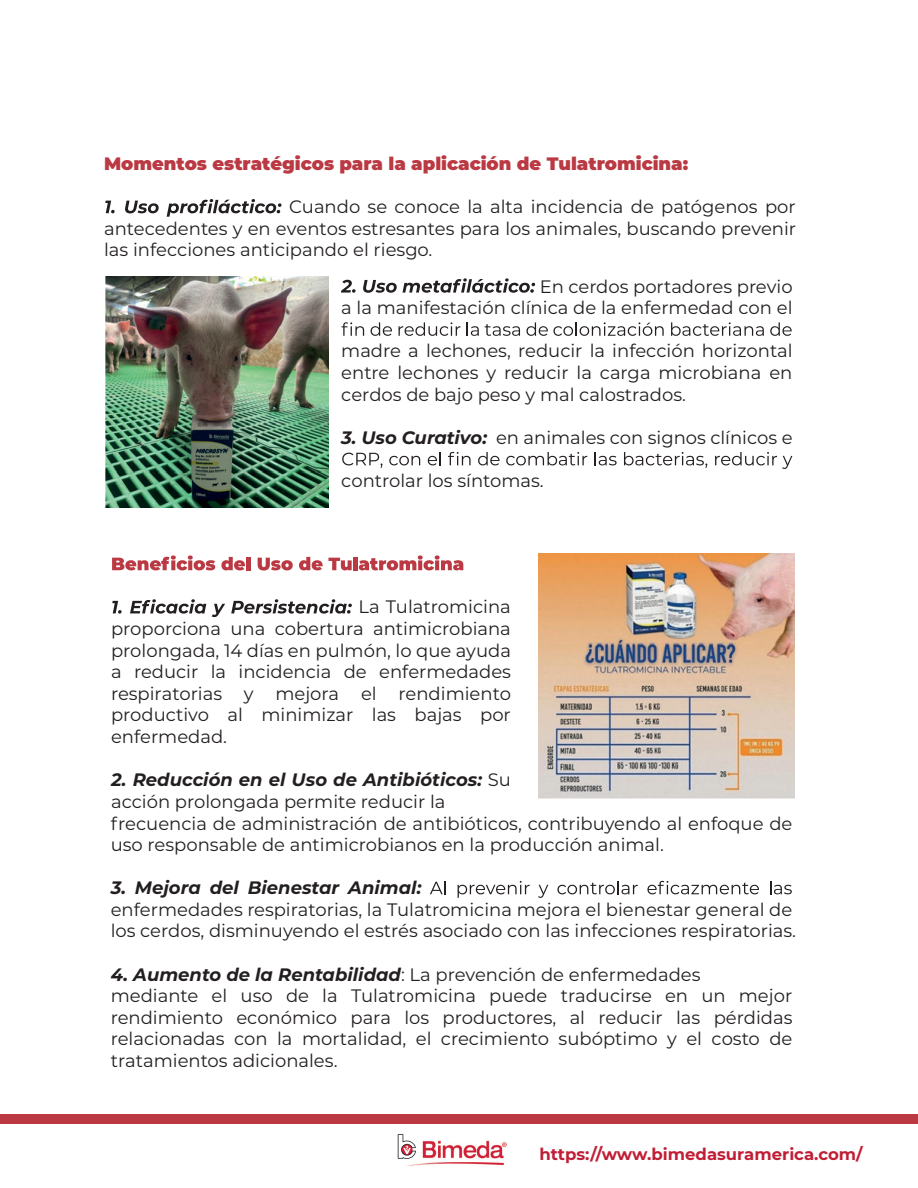
<style>
.page{position:relative;width:918px;height:1188px;background:#fff}
.page>*{position:absolute;margin:0;border:0;box-sizing:border-box;transform-origin:0 0}
.t1{font:18px/21.6px "Montserrat";color:#231f20;text-align:justify}
.t2{font:900 18px "Montserrat";color:#ba3943}
.t3{font:700 16.5px "Montserrat";color:#c01e35}
.s1{font-weight:700;font-style:italic}
</style>
<div class="page">
<div style="left:0;top:1114px;width:918px;height:10px;background:#ba3943"></div>
<img style="left:397px;top:1134px;width:110px;height:32px">
<svg style="left:105px;top:201px;width:10px;height:12px"></svg>
<svg style="left:125px;top:201px;width:34px;height:12px"></svg>
<svg style="left:167px;top:199px;width:114px;height:18px"></svg>
<img style="left:105px;top:276px;width:224px;height:232px">
<svg style="left:341px;top:280px;width:15px;height:13px"></svg>
<svg style="left:363px;top:280px;width:34px;height:13px"></svg>
<svg style="left:403px;top:278px;width:132px;height:15px"></svg>
<svg style="left:342px;top:322px;width:22px;height:14px"></svg>
<svg style="left:371px;top:322px;width:21px;height:14px"></svg>
<svg style="left:399px;top:322px;width:61px;height:14px"></svg>
<svg style="left:467px;top:322px;width:12px;height:14px"></svg>
<svg style="left:485px;top:324px;width:35px;height:12px"></svg>
<svg style="left:526px;top:322px;width:138px;height:14px"></svg>
<svg style="left:671px;top:322px;width:93px;height:14px"></svg>
<svg style="left:770px;top:322px;width:22px;height:14px"></svg>
<svg style="left:342px;top:453px;width:41px;height:15px"></svg>
<svg style="left:389px;top:456px;width:31px;height:9px"></svg>
<svg style="left:428px;top:452px;width:13px;height:13px"></svg>
<svg style="left:448px;top:452px;width:23px;height:13px"></svg>
<svg style="left:478px;top:452px;width:22px;height:13px"></svg>
<svg style="left:506px;top:452px;width:81px;height:13px"></svg>
<svg style="left:595px;top:452px;width:22px;height:13px"></svg>
<svg style="left:624px;top:452px;width:83px;height:16px"></svg>
<svg style="left:715px;top:452px;width:77px;height:17px"></svg>
<img style="left:539px;top:553px;width:256px;height:245px">
<svg style="left:112px;top:555px;width:103px;height:15px"></svg>
<svg style="left:221px;top:557px;width:24px;height:13px"></svg>
<hr style="left:246px;top:557px;width:4px;height:13px;background:#ba3943">
<svg style="left:258px;top:558px;width:35px;height:13px"></svg>
<svg style="left:299px;top:557px;width:53px;height:13px"></svg>
<div style="left:353px;top:557px;width:5px;height:13px;background:#ba3943"></div>
<svg style="left:359px;top:555px;width:104px;height:15px"></svg>
<svg style="left:112px;top:601px;width:10px;height:13px"></svg>
<svg style="left:130px;top:599px;width:76px;height:15px"></svg>
<svg style="left:212px;top:604px;width:13px;height:13px"></svg>
<svg style="left:231px;top:599px;width:121px;height:15px"></svg>
<svg style="left:430px;top:881px;width:16px;height:13px"></svg>
<svg style="left:458px;top:881px;width:72px;height:17px"></svg>
<svg style="left:538px;top:885px;width:10px;height:13px"></svg>
<svg style="left:557px;top:881px;width:81px;height:13px"></svg>
<svg style="left:647px;top:881px;width:112px;height:13px"></svg>
<svg style="left:770px;top:881px;width:22px;height:13px"></svg>
<p class="t2" style="left:104px;top:150px;width:586px">Momentos estratégicos para la aplicación de Tulatromicina:</p>
<p class="t1" style="left:104px;top:195px;width:693px;text-indent:185px">Cuando se conoce la alta incidencia de patógenos por antecedentes y en eventos estresantes para los animales, buscando prevenir las infecciones anticipando el riesgo.</p>
<p class="t1" style="left:341px;top:275px;width:453px;text-align:right">En cerdos portadores previo<br>a la manifestación clínica de la enfermedad con el</p>
<p class="t1" style="left:341px;top:340px;width:453px">madre a lechones, reducir la infección horizontal entre lechones y reducir la carga microbiana en cerdos de bajo peso y mal calostrados.</p>
<p class="t1" style="left:341px;top:426px;width:453px"><span class="s1">3. Uso Curativo:</span> en animales con signos clínicos e</p>
<p class="t1" style="left:341px;top:469px;width:204px">controlar los síntomas.</p>
<p class="t1" style="left:111px;top:596px;width:402px;text-indent:247px">La Tulatromicina proporciona una cobertura antimicrobiana prolongada, 14 días en pulmón, lo que ayuda a reducir la incidencia de enfermedades respiratorias y mejora el rendimiento productivo al minimizar las bajas por enfermedad.</p>
<p class="t1" style="left:111px;top:768px;width:683px;text-align:left"><span class="s1">2. Reducción en el Uso de Antibióticos:</span> Su<br>acción prolongada permite reducir la<br>frecuencia de administración de antibióticos, contribuyendo al enfoque de uso responsable de antimicrobianos en la producción animal.</p>
<p class="t1" style="left:111px;top:876px;width:687px;text-align:left"><span class="s1">3. Mejora del Bienestar Animal:<br></span>enfermedades respiratorias, la Tulatromicina mejora el bienestar general de los cerdos, disminuyendo el estrés asociado con las infecciones respiratorias.</p>
<p class="t1" style="left:111px;top:963px;width:683px;text-align:left"><span class="s1">4. Aumento de la Rentabilidad</span>: La prevención de enfermedades mediante el uso de la Tulatromicina puede traducirse en un mejor rendimiento económico para los productores, al reducir las pérdidas relacionadas con la mortalidad, el crecimiento subóptimo y el costo de tratamientos adicionales.</p>
<p class="t3" style="left:540px;top:1143px;width:325px">https://www.bimedasuramerica.com/</p>
</div>
